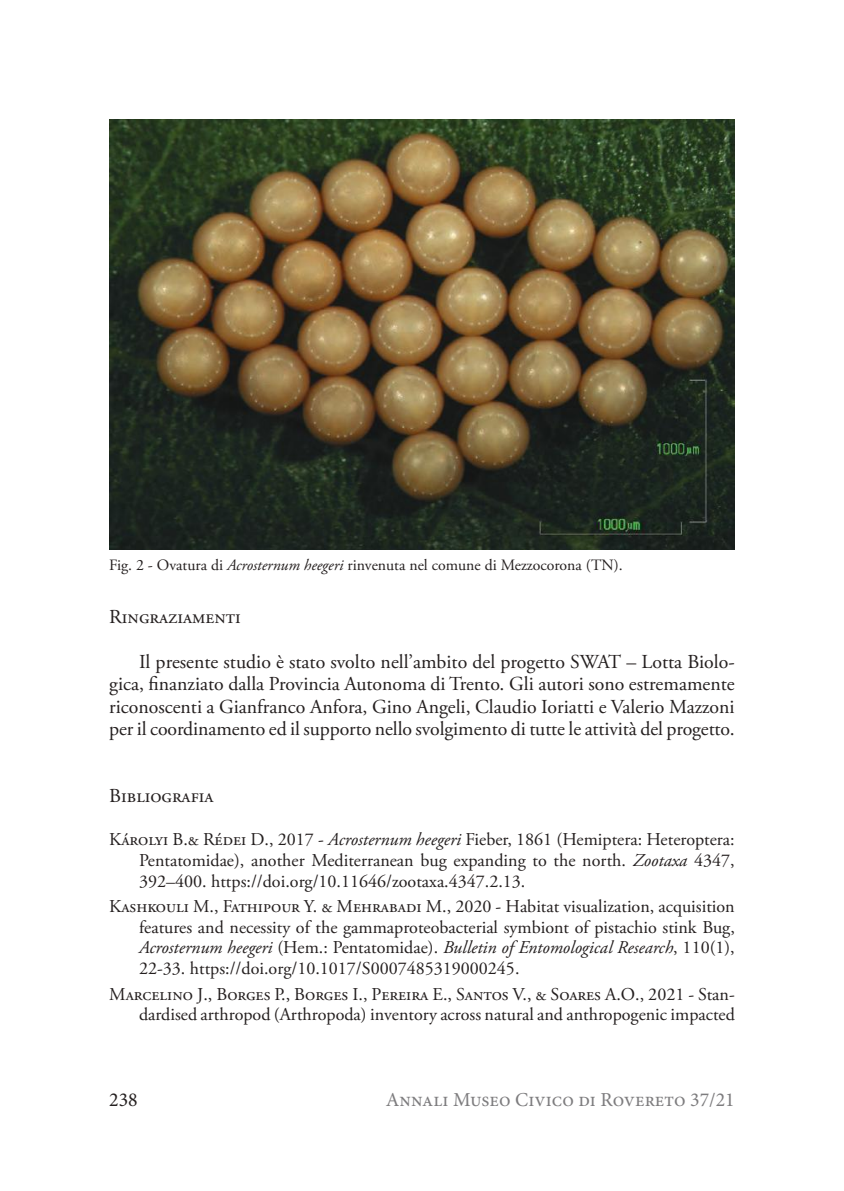
<style>
.page{position:relative;width:844px;height:1191px;background:#fff}
.page>*{position:absolute;margin:0;border:0;box-sizing:border-box;transform-origin:0 0}
.t1{font:19.78px/22.4px "Adobe Garamond Pro";color:#241f1f;text-align:justify}
.t2{font:19.78px "Minion Pro";color:#7d7c7e}
.t3{font:19.78px "Minion Pro";color:#241f1f}
.t4{font:18.03px/20.7px "Adobe Garamond Pro";color:#241f1f;text-align:justify}
.t5{font:15.75px "Adobe Garamond Pro";letter-spacing:-.01em;color:#241f1f}
.s1{font-style:italic}
</style>
<div class="page">
<img style="left:109px;top:119px;width:625px;height:431px">
<p class="t5" style="left:109px;top:556px;width:515px">Fig. 2 - Ovatura di <span class="s1">Acrosternum heegeri</span> rinvenuta nel comune di Mezzocorona (TN).</p>
<p class="t1" style="left:109px;top:606px;width:133px">Ringraziamenti</p>
<p class="t1" style="left:109px;top:651px;width:627px;text-indent:30px">Il presente studio è stato svolto nell’ambito del progetto SWAT – Lotta Biolo&shy;gica, finanziato dalla Provincia Autonoma di Trento. Gli autori sono estremamente riconoscenti a Gianfranco Anfora, Gino Angeli, Claudio Ioriatti e Valerio Mazzoni per il coordinamento ed il supporto nello svolgimento di tutte le attività del progetto.</p>
<p class="t1" style="left:109px;top:785px;width:106px">Bibliografia</p>
<p class="t4" style="left:139px;top:829px;width:597px;text-indent:-30px">Károlyi B.&amp; Rédei D., 2017 - <span class="s1">Acrosternum heegeri</span> Fieber, 1861 (Hemiptera: Heteroptera:<br>Pentatomidae), another Mediterranean bug expanding to the north. <span class="s1">Zootaxa</span> 4347, 392–400. https://doi.org/10.11646/zootaxa.4347.2.13.</p>
<p class="t4" style="left:139px;top:896px;width:597px;text-indent:-30px">Kashkouli M., Fathipour Y. &amp; Mehrabadi M., 2020 - Habitat visualization, acquisition features and necessity of the gammaproteobacterial symbiont of pistachio stink Bug, <span class="s1">Acrosternum heegeri</span> (Hem.: Pentatomidae). <span class="s1">Bulletin of Entomological Research</span>, 110(1), 22-33. https://doi.org/10.1017/S0007485319000245.</p>
<p class="t4" style="left:109px;top:984px;width:627px;text-align:right">Marcelino J., Borges P., Borges I., Pereira E., Santos V., &amp; Soares A.O., 2021 - Stan&shy;dardised arthropod (Arthropoda) inventory across natural and anthropogenic impacted</p>
<p class="t3" style="left:109px;top:1086px;width:30px">238</p>
<p class="t2" style="left:386px;top:1086px;width:350px">Annali Museo Civico di Rovereto 37/21</p>
</div>
